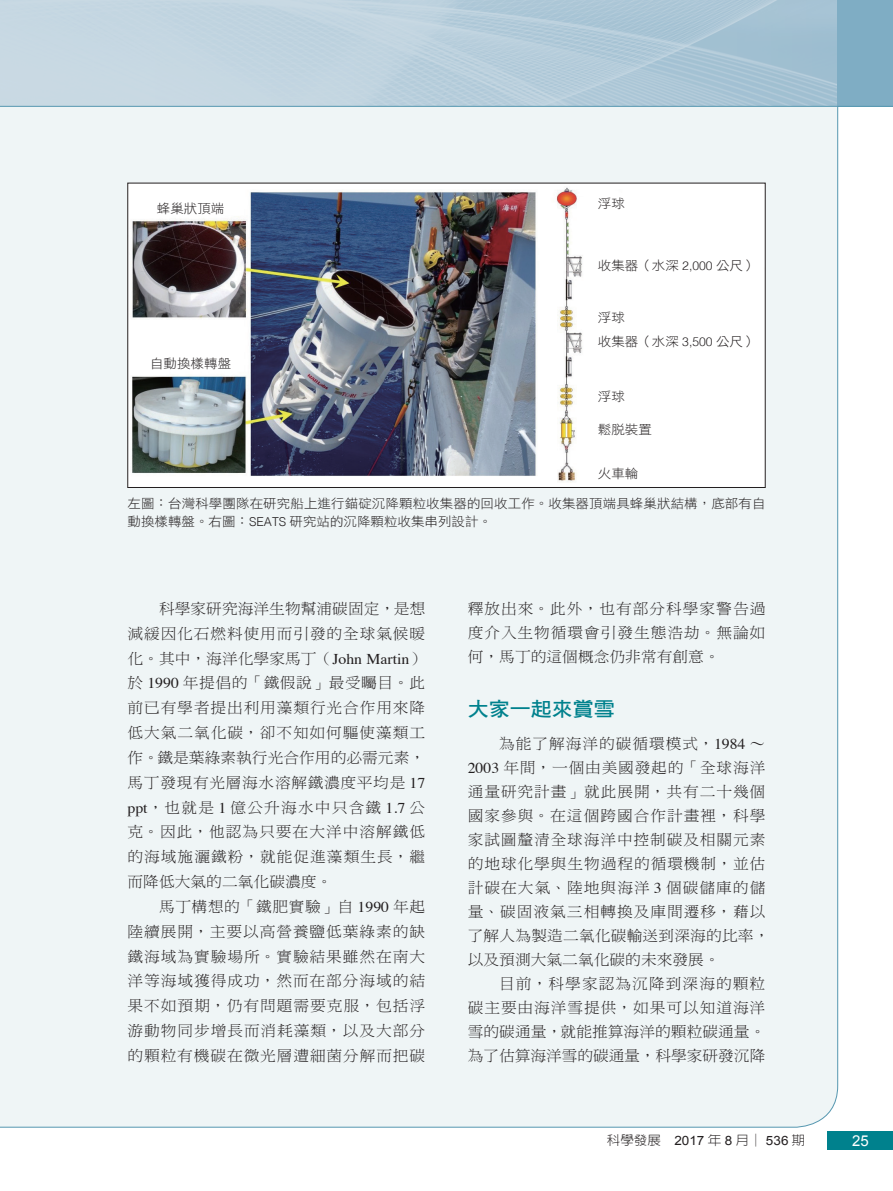
<style>
.page{position:relative;width:893px;height:1191px;background:#fff}
.page>*{position:absolute;margin:0;border:0;box-sizing:border-box;transform-origin:0 0}
.專題_內文大標{font:19.95px "DF Hei Std W7";color:#00818d;scale:1.05 1}
.A_內文{font:15px/24.8px "DF Ming Std W3";letter-spacing:.055em;color:#231f20;text-align:justify;scale:1.05 1}
.t1{font:15px "Arial";color:#fff}
.圖說{font:12.9px/18px "DF Hei Std W3";color:#231f20;scale:1.05 1}
.t2{font:300 12.9px "AR New Hei B5";color:#231f20;scale:1.05 1}
.s1{font-family:"Helvetica";font-weight:300;font-size:12.3px}
.s2{font-family:"Times"}
.s3{font-family:"Arial";font-weight:400}
</style>
<div class="page">
<div style="left:838px;top:0;width:55px;height:106px;background:#7fadc4"></div>
<div style="left:0;top:107px;width:838px;height:1021px;background:#eff5f6"></div>
<hr style="left:0;top:106px;width:893px;height:1px;background:#5597b0">
<div style="left:828px;top:1131px;width:65px;height:18px;background:#00818d"></div>
<img style="left:130px;top:185px;width:633px;height:300px">
<p class="圖說" style="left:157px;top:199px;width:66px">蜂巢狀頂端</p>
<p class="圖說" style="left:150px;top:354px;width:79px">自動換樣轉盤</p>
<p class="圖說" style="left:598px;top:194px;width:27px">浮球</p>
<p class="圖說" style="left:598px;top:256px;width:153px">收集器（水深 <span class="s1">2,000</span> 公尺）</p>
<p class="圖說" style="left:598px;top:309px;width:27px">浮球</p>
<p class="圖說" style="left:598px;top:332px;width:153px">收集器（水深 <span class="s1">3,500</span> 公尺）</p>
<p class="圖說" style="left:598px;top:387px;width:27px">浮球</p>
<p class="圖說" style="left:598px;top:420px;width:53px">鬆脫裝置</p>
<p class="圖說" style="left:598px;top:464px;width:40px">火車輪</p>
<p class="圖說" style="left:128px;top:494px;width:609px">左圖：台灣科學團隊在研究船上進行錨碇沉降顆粒收集器的回收工作。收集器頂端具蜂巢狀結構，底部有自動換樣轉盤。右圖：<span class="s1">SEATS</span> 研究站的沉降顆粒收集串列設計。</p>
<p class="A_內文" style="left:128px;top:596px;width:285px;text-indent:31px">科學家研究海洋生物幫浦碳固定，是想減緩因化石燃料使用而引發的全球氣候暖化。其中，海洋化學家馬丁（<span class="s2">John Martin</span>）於 <span class="s2">1990</span> 年提倡的「鐵假說」最受矚目。此前已有學者提出利用藻類行光合作用來降低大氣二氧化碳，卻不知如何驅使藻類工作。鐵是葉綠素執行光合作用的必需元素，馬丁發現有光層海水溶解鐵濃度平均是 <span class="s2">17 ppt</span>，也就是 <span class="s2">1</span> 億公升海水中只含鐵 <span class="s2">1.7</span> 公克。因此，他認為只要在大洋中溶解鐵低的海域施灑鐵粉，就能促進藻類生長，繼而降低大氣的二氧化碳濃度。</p>
<p class="A_內文" style="left:128px;top:894px;width:285px;text-indent:31px">馬丁構想的「鐵肥實驗」自 <span class="s2">1990</span> 年起陸續展開，主要以高營養鹽低葉綠素的缺鐵海域為實驗場所。實驗結果雖然在南大洋等海域獲得成功，然而在部分海域的結果不如預期，仍有問題需要克服，包括浮游動物同步增長而消耗藻類，以及大部分的顆粒有機碳在微光層遭細菌分解而把碳</p>
<p class="A_內文" style="left:468px;top:596px;width:285px;line-height:24px">釋放出來。此外，也有部分科學家警告過度介入生物循環會引發生態浩劫。無論如何，馬丁的這個概念仍非常有創意。</p>
<p class="專題_內文大標" style="left:468px;top:698px;width:141px">大家一起來賞雪</p>
<p class="A_內文" style="left:468px;top:731px;width:289px;line-height:24px;text-align:left;text-indent:31px">為能了解海洋的碳循環模式，<span class="s2">1984</span> ∼<br><span class="s2">2003</span> 年間，一個由美國發起的「全球海洋通量研究計畫」就此展開，共有二十幾個國家參與。在這個跨國合作計畫裡，科學家試圖釐清全球海洋中控制碳及相關元素的地球化學與生物過程的循環機制，並估計碳在大氣、陸地與海洋 <span class="s2">3</span> 個碳儲庫的儲量、碳固液氣三相轉換及庫間遷移，藉以了解人為製造二氧化碳輸送到深海的比率，以及預測大氣二氧化碳的未來發展。</p>
<p class="A_內文" style="left:468px;top:971px;width:285px;line-height:24px;text-indent:31px">目前，科學家認為沉降到深海的顆粒碳主要由海洋雪提供，如果可以知道海洋雪的碳通量，就能推算海洋的顆粒碳通量。為了估算海洋雪的碳通量，科學家研發沉降</p>
<p class="t2" style="left:607px;top:1134px;width:190px">科學發展 <span class="s3">2017</span> 年 <span class="s3">8</span> 月│ <span class="s3">536</span> 期</p>
<p class="t1" style="left:852px;top:1131px;width:18px">25</p>
</div>
